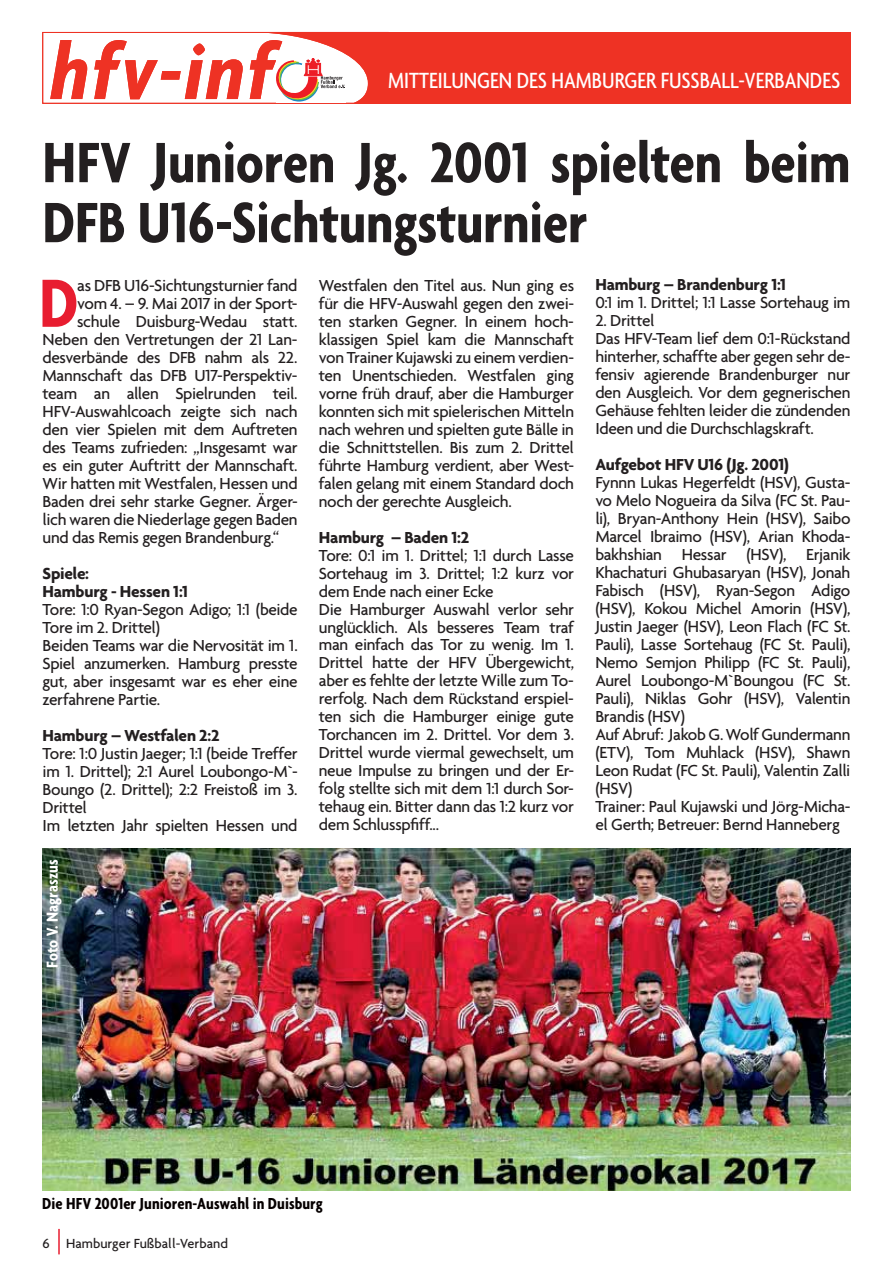
<style>
.page{position:relative;width:893px;height:1263px;background:#fff}
.page>*{position:absolute;margin:0;border:0;box-sizing:border-box;transform-origin:0 0}
.t1{font:italic 700 condensed 85.8px "Agenda";letter-spacing:.04em;color:#ee3224}
.t2{font:700 condensed 73.65px "Agenda";color:#e81d30}
.t3{font:700 condensed 61.5px/60px "Agenda";letter-spacing:-.005em;color:#231f20}
.t4{font:500 condensed 23.85px "Agenda";color:#fff}
.t5{font:500 17.25px/18px "Agenda";letter-spacing:-.02em;color:#231f20}
.t6{font:700 17.25px/18px "Agenda";letter-spacing:-.015em;color:#231f20}
.t7{font:700 condensed 17.25px "Agenda";color:#060001}
.t8{font:700 condensed 17.25px "Agenda";color:#fff}
.t9{font:500 14.25px "Agenda";color:#231f20}
</style>
<div class="page">
<hr style="left:58px;top:1229px;width:2px;height:25px;background:#e81d30">
<div style="left:42px;top:32px;width:346px;height:72px;border:1px solid #ee3224"></div>
<div style="left:388px;top:32px;width:462px;height:72px;background:#ee3224"></div>
<svg style="left:248px;top:32px;width:140px;height:72px"></svg>
<img style="left:43px;top:849px;width:807px;height:342px">
<h1 class="t1" style="left:51px;top:25px;width:224px">hfv-inf</h1>
<h3 class="t4" style="left:388px;top:72px;width:453px">MITTEILUNGEN DES HAMBURGER FUSSBALL-VERBANDES</h3>
<h3 class="t3" style="left:43px;top:141px;width:809px">HFV Junioren Jg. 2001 spielten beim<br>DFB U16-Sichtungsturnier</h3>
<h2 class="t2" style="left:39px;top:282px;width:41px">D</h2>
<p class="t5" style="left:77px;top:277px;width:222px">as DFB U16-Sichtungsturnier fand</p>
<p class="t6" style="left:595px;top:277px;width:192px">Hamburg – Brandenburg 1:1</p>
<p class="t5" style="left:595px;top:295px;width:257px">0:1 im 1. Drittel; 1:1 Lasse Sortehaug im</p>
<p class="t5" style="left:595px;top:313px;width:257px">2. Drittel<br>Das HFV-Team lief dem 0:1-Rückstand hinterher, schaffte aber gegen sehr de&shy;fensiv agierende Brandenburger nur den Ausgleich. Vor dem gegnerischen Gehäuse fehlten leider die zündenden Ideen und die Durchschlagskraft.</p>
<p class="t6" style="left:595px;top:457px;width:195px">Aufgebot HFV U16 (Jg. 2001)</p>
<p class="t5" style="left:595px;top:475px;width:257px">Fynnn Lukas Hegerfeldt (HSV), Gusta&shy;vo Melo Nogueira da Silva (FC St. Pau&shy;li), Bryan-Anthony Hein (HSV), Saibo Marcel Ibraimo (HSV), Arian Khoda&shy;bakhshian Hessar (HSV), Erjanik Khachaturi Ghubasaryan (HSV), Jonah Fabisch (HSV), Ryan-Segon Adigo (HSV), Kokou Michel Amorin (HSV), Justin Jaeger (HSV), Leon Flach (FC St.<br>Pauli), Lasse Sortehaug (FC St. Pauli), Nemo Semjon Philipp (FC St. Pauli), Aurel Loubongo-M`Boungou (FC St.<br>Pauli), Niklas Gohr (HSV), Valentin Brandis (HSV)<br>Auf Abruf: Jakob G. Wolf Gundermann (ETV), Tom Muhlack (HSV), Shawn Leon Rudat (FC St. Pauli), Valentin Zalli (HSV)<br>Trainer: Paul Kujawski und Jörg-Micha&shy;el Gerth; Betreuer: Bernd Hanneberg</p>
<p class="t5" style="left:319px;top:277px;width:257px;text-align:justify">Westfalen den Titel aus. Nun ging es für die HFV-Auswahl gegen den zwei&shy;ten starken Gegner. In einem hoch&shy;klassigen Spiel kam die Mannschaft von Trainer Kujawski zu einem verdien&shy;ten Unentschieden. Westfalen ging vorne früh drauf, aber die Hamburger konnten sich mit spielerischen Mitteln nach wehren und spielten gute Bälle in die Schnittstellen. Bis zum 2. Drittel führte Hamburg verdient, aber West&shy;falen gelang mit einem Standard doch noch der gerechte Ausgleich.</p>
<p class="t6" style="left:319px;top:529px;width:152px">Hamburg – Baden 1:2</p>
<p class="t5" style="left:319px;top:547px;width:257px">Tore: 0:1 im 1. Drittel; 1:1 durch Lasse Sortehaug im 3. Drittel; 1:2 kurz vor dem Ende nach einer Ecke<br>Die Hamburger Auswahl verlor sehr unglücklich. Als besseres Team traf man einfach das Tor zu wenig. Im 1.<br>Drittel hatte der HFV Übergewicht, aber es fehlte der letzte Wille zum To&shy;rerfolg. Nach dem Rückstand erspiel&shy;ten sich die Hamburger einige gute Torchancen im 2. Drittel. Vor dem 3.<br>Drittel wurde viermal gewechselt, um neue Impulse zu bringen und der Er&shy;folg stellte sich mit dem 1:1 durch Sor&shy;tehaug ein. Bitter dann das 1:2 kurz vor dem Schlusspfiff...</p>
<p class="t5" style="left:77px;top:295px;width:222px">vom 4. – 9. Mai 2017 in der Sport-</p>
<p class="t5" style="left:77px;top:313px;width:222px">schule Duisburg-Wedau statt.</p>
<p class="t5" style="left:43px;top:331px;width:257px">Neben den Vertretungen der 21 Lan-</p>
<p class="t5" style="left:43px;top:349px;width:257px">desverbände des DFB nahm als 22.</p>
<p class="t5" style="left:43px;top:367px;width:257px">Mannschaft das DFB U17-Perspektiv-</p>
<p class="t5" style="left:43px;top:385px;width:257px">team an allen Spielrunden teil.</p>
<p class="t5" style="left:43px;top:403px;width:257px">HFV-Auswahlcoach zeigte sich nach</p>
<p class="t5" style="left:43px;top:421px;width:257px">den vier Spielen mit dem Auftreten</p>
<p class="t5" style="left:43px;top:439px;width:257px">des Teams zufrieden: „Insgesamt war</p>
<p class="t5" style="left:43px;top:457px;width:257px">es ein guter Auftritt der Mannschaft.</p>
<p class="t5" style="left:43px;top:475px;width:257px">Wir hatten mit Westfalen, Hessen und</p>
<p class="t5" style="left:43px;top:493px;width:257px">Baden drei sehr starke Gegner. Ärger-</p>
<p class="t5" style="left:43px;top:511px;width:257px">lich waren die Niederlage gegen Baden</p>
<p class="t5" style="left:43px;top:529px;width:238px">und das Remis gegen Brandenburg.“</p>
<p class="t6" style="left:43px;top:565px;width:147px">Spiele:<br>Hamburg - Hessen 1:1</p>
<p class="t5" style="left:43px;top:601px;width:257px">Tore: 1:0 Ryan-Segon Adigo; 1:1 (beide<br>Tore im 2. Drittel)<br>Beiden Teams war die Nervosität im 1.<br>Spiel anzumerken. Hamburg presste gut, aber insgesamt war es eher eine zerfahrene Partie.</p>
<p class="t6" style="left:43px;top:727px;width:178px">Hamburg – Westfalen 2:2</p>
<p class="t5" style="left:43px;top:745px;width:257px">Tore: 1:0 Justin Jaeger; 1:1 (beide Treffer im 1. Drittel); 2:1 Aurel Loubongo-M`- Boungo (2. Drittel); 2:2 Freistoß im 3.<br>Drittel<br>Im letzten Jahr spielten Hessen und</p>
<p class="t8" style="left:47px;top:968px;width:110px;rotate:-90deg">Foto V. Nagraszus</p>
<p class="t7" style="left:42px;top:1198px;width:282px">Die HFV 2001er Junioren-Auswahl in Duisburg</p>
<p class="t9" style="left:43px;top:1238px;width:187px">6 Hamburger Fußball-Verband</p>
</div>
